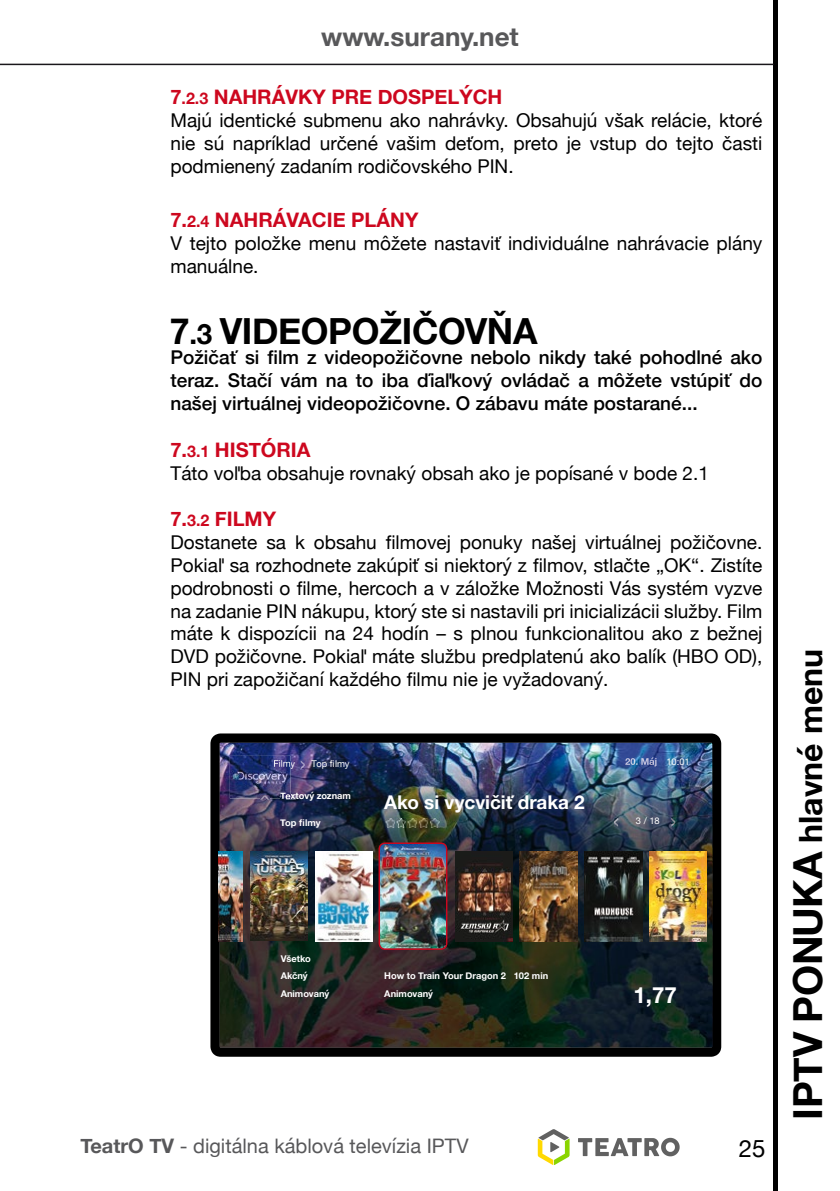
<style>
.page{position:relative;width:840px;height:1191px;background:#fff}
.page>*{position:absolute;margin:0;border:0;box-sizing:border-box;transform-origin:0 0}
.t1{font:700 40px "Helvetica Neue";color:#000}
.t2{font:700 36px "Helvetica Neue";letter-spacing:-.01em;color:#000}
.t3{font:700 26px "Helvetica Neue";color:#58585a}
.t4{font:24px "Helvetica Neue";color:#000}
.t5{font:700 22.2px "Helvetica Neue";color:#fff}
.t6{font:700 20px "Helvetica Neue";color:#cd071e}
.t7{font:20px "Helvetica Neue";color:#58585a}
.t8{font:19px/22.8px "Helvetica Neue";color:#000;text-align:justify}
.t9{font:500 19px/22.8px "Helvetica Neue";color:#000;text-align:justify}
.t10{font:700 19px "Helvetica Neue";color:#fff}
.t11{font:9.4px "Helvetica Neue";color:#fff}
.t12{font:700 9.2px/17.6px "Helvetica Neue";color:#fff}
.t13{font:9.2px "Helvetica Neue";color:#fff}
.s1{font-size:16px}
.s2{font-size:28px}
.s3{font-weight:700}
.s4{font-size:32px}
</style>
<div class="page">
<hr style="left:773px;top:0;width:4px;height:1191px;background:#000">
<svg style="left:210px;top:733px;width:510px;height:323px;background:#0a0a0b"></svg>
<img style="left:218px;top:742px;width:493px;height:308px">
<img style="left:378px;top:842px;width:69px;height:108px">
<img style="left:315px;top:851px;width:57px;height:90px">
<img style="left:250px;top:851px;width:57px;height:89px">
<img style="left:218px;top:851px;width:25px;height:90px">
<img style="left:584px;top:851px;width:57px;height:90px">
<img style="left:519px;top:851px;width:58px;height:90px">
<img style="left:455px;top:851px;width:57px;height:90px">
<img style="left:649px;top:851px;width:57px;height:90px">
<img style="left:625px;top:757px;width:31px;height:9px">
<svg style="left:670px;top:817px;width:5px;height:10px"></svg>
<svg style="left:613px;top:817px;width:4px;height:10px"></svg>
<svg style="left:385px;top:818px;width:54px;height:9px"></svg>
<svg style="left:300px;top:760px;width:4px;height:9px"></svg>
<img style="left:230px;top:756px;width:60px;height:42px">
<svg style="left:280px;top:792px;width:15px;height:7px"></svg>
<svg style="left:260px;top:795px;width:9px;height:4px"></svg>
<svg style="left:274px;top:760px;width:16px;height:6px"></svg>
<hr style="left:0;top:64px;width:773px;height:1px;background:#1a171b">
<svg style="left:578px;top:1137px;width:101px;height:19px"></svg>
<svg style="left:537px;top:1129px;width:32px;height:36px"></svg>
<h3 class="t3" style="left:321px;top:17px;width:199px">www.surany.net</h3>
<p class="t6" style="left:170px;top:81px;width:333px">7<span class="s1">.2.3</span> NAHRÁVKY PRE DOSPELÝCH</p>
<p class="t8" style="left:170px;top:110px;width:593px">Majú identické submenu ako nahrávky. Obsahujú však relácie, ktoré nie sú napríklad určené vašim deťom, preto je vstup do tejto časti podmienený zadaním rodičovského PIN.</p>
<p class="t6" style="left:170px;top:205px;width:249px">7.<span class="s1">2.4</span> NAHRÁVACIE PLÁNY</p>
<p class="t8" style="left:170px;top:233px;width:593px">V tejto položke menu môžete nastaviť individuálne nahrávacie plány manuálne.</p>
<h2 class="t2" style="left:170px;top:303px;width:369px">7<span class="s2">.3</span> VIDEOPOŽIČOVŇA</h2>
<p class="t9" style="left:170px;top:344px;width:593px">Požičať si film z videopožičovne nebolo nikdy také pohodlné ako teraz. Stačí vám na to iba ďiaľkový ovládač a môžete vstúpiť do našej virtuálnej videopožičovne. O zábavu máte postarané...</p>
<p class="t6" style="left:170px;top:434px;width:141px">7.<span class="s1">3.1</span> HISTÓRIA</p>
<p class="t8" style="left:170px;top:462px;width:539px">Táto voľba obsahuje rovnaký obsah ako je popísané v bode 2.1</p>
<p class="t6" style="left:170px;top:503px;width:107px">7.<span class="s1">3.2</span> FILMY</p>
<p class="t8" style="left:170px;top:532px;width:593px">Dostanete sa k obsahu filmovej ponuky našej virtuálnej požičovne.<br>Pokiaľ sa rozhodnete zakúpiť si niektorý z filmov, stlačte „OK“. Zistíte podrobnosti o filme, hercoch a v záložke Možnosti Vás systém vyzve na zadanie PIN nákupu, ktorý ste si nastavili pri inicializácii služby. Film máte k dispozícii na 24 hodín – s plnou funkcionalitou ako z bežnej DVD požičovne. Pokiaľ máte službu predplatenú ako balík (HBO OD), PIN pri zapožičaní každého filmu nie je vyžadovaný.</p>
<p class="t13" style="left:311px;top:757px;width:40px">Top filmy</p>
<p class="t12" style="left:280px;top:787px;width:72px">Textový zoznam</p>
<p class="t10" style="left:384px;top:787px;width:202px">Ako si vycvičiť draka 2</p>
<p class="t12" style="left:280px;top:814px;width:42px">Top filmy</p>
<p class="t11" style="left:666px;top:754px;width:25px">10:01</p>
<p class="t13" style="left:635px;top:814px;width:25px">3 / 18</p>
<p class="t12" style="left:280px;top:949px;width:50px">Všetko<br>Akčný<br>Animovaný</p>
<p class="t12" style="left:384px;top:967px;width:165px">How to Train Your Dragon 2 102 min<br>Animovaný</p>
<p class="t5" style="left:633px;top:978px;width:45px">1,77</p>
<p class="t7" style="left:80px;top:1131px;width:389px"><span class="s3">TeatrO TV</span> - digitálna káblová televízia IPTV</p>
<p class="t4" style="left:738px;top:1131px;width:28px">25</p>
<h1 class="t1" style="left:776px;top:1120px;width:472px;rotate:-90deg">IPTV PONUKA <span class="s4">hlavné menu</span></h1>
</div>
